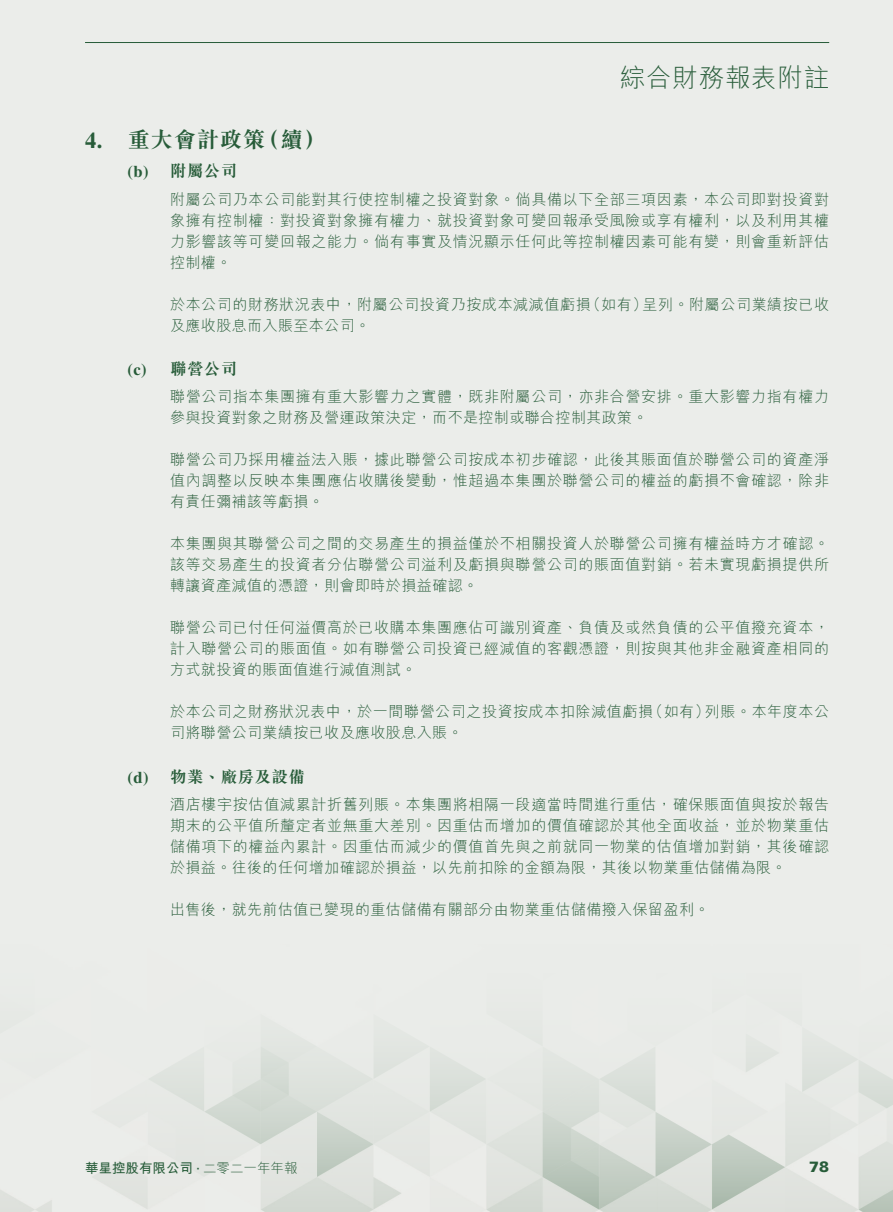
<style>
.page{position:relative;width:893px;height:1212px;background:#ebedea}
.page>*{position:absolute;margin:0;border:0;box-sizing:border-box;transform-origin:0 0}
.t1{font:300 25.5px "M Hei HK";letter-spacing:.03em;color:#275c39}
.t2{font:700 22.5px "M Sung HK";letter-spacing:.025em;color:#275c39}
.t3{font:700 16.5px "M Sung HK";letter-spacing:.025em;color:#275c39}
.t4{font:300 15px/21px "M Hei HK";letter-spacing:.04em;color:#275c39;text-align:justify}
.t5{font:900 15px "Univers LT Std";color:#275c39}
.t6{font:700 13.5px "M Hei HK";color:#275c39}
.s1{font-family:"Times LT Std"}
.s2{font-family:"Univers LT Std";font-size:12px}
.s3{font-weight:300}
</style>
<div class="page">
<img style="left:0;top:1046px;width:893px;height:166px">
<hr style="left:85px;top:42px;width:744px;height:1px;background:#275c39">
<h1 class="t1" style="left:620px;top:64px;width:210px">綜合財務報表附註</h1>
<h2 class="t2" style="left:85px;top:124px;width:243px"><span class="s1">4.</span> 重大會計政策（續）</h2>
<p class="t3" style="left:128px;top:160px;width:111px"><span class="s1">(b)</span> 附屬公司</p>
<p class="t4" style="left:170px;top:188px;width:660px">附屬公司乃本公司能對其行使控制權之投資對象。倘具備以下全部三項因素，本公司即對投資對象擁有控制權：對投資對象擁有權力、就投資對象可變回報承受風險或享有權利，以及利用其權力影響該等可變回報之能力。倘有事實及情況顯示任何此等控制權因素可能有變，則會重新評估控制權。</p>
<p class="t4" style="left:170px;top:293px;width:660px">於本公司的財務狀況表中，附屬公司投資乃按成本減減值虧損（如有）呈列。附屬公司業績按已收及應收股息而入賬至本公司。</p>
<p class="t3" style="left:128px;top:357px;width:111px"><span class="s1">(c)</span> 聯營公司</p>
<p class="t4" style="left:170px;top:386px;width:660px">聯營公司指本集團擁有重大影響力之實體，既非附屬公司，亦非合營安排。重大影響力指有權力參與投資對象之財務及營運政策決定，而不是控制或聯合控制其政策。</p>
<p class="t4" style="left:170px;top:449px;width:660px">聯營公司乃採用權益法入賬，據此聯營公司按成本初步確認，此後其賬面值於聯營公司的資產淨值內調整以反映本集團應佔收購後變動，惟超過本集團於聯營公司的權益的虧損不會確認，除非有責任彌補該等虧損。</p>
<p class="t4" style="left:170px;top:533px;width:660px">本集團與其聯營公司之間的交易產生的損益僅於不相關投資人於聯營公司擁有權益時方才確認。該等交易產生的投資者分佔聯營公司溢利及虧損與聯營公司的賬面值對銷。若未實現虧損提供所轉讓資產減值的憑證，則會即時於損益確認。</p>
<p class="t4" style="left:170px;top:617px;width:660px">聯營公司已付任何溢價高於已收購本集團應佔可識別資產、負債及或然負債的公平值撥充資本，計入聯營公司的賬面值。如有聯營公司投資已經減值的客觀憑證，則按與其他非金融資產相同的方式就投資的賬面值進行減值測試。</p>
<p class="t4" style="left:170px;top:701px;width:660px">於本公司之財務狀況表中，於一間聯營公司之投資按成本扣除減值虧損（如有）列賬。本年度本公司將聯營公司業績按已收及應收股息入賬。</p>
<p class="t3" style="left:128px;top:765px;width:179px"><span class="s1">(d)</span> 物業、廠房及設備</p>
<p class="t4" style="left:170px;top:794px;width:660px">酒店樓宇按估值減累計折舊列賬。本集團將相隔一段適當時間進行重估，確保賬面值與按於報告期末的公平值所釐定者並無重大差別。因重估而增加的價值確認於其他全面收益，並於物業重估儲備項下的權益內累計。因重估而減少的價值首先與之前就同一物業的估值增加對銷，其後確認於損益。往後的任何增加確認於損益，以先前扣除的金額為限，其後以物業重估儲備為限。</p>
<p class="t4" style="left:170px;top:899px;width:541px">出售後，就先前估值已變現的重估儲備有關部分由物業重估儲備撥入保留盈利。</p>
<p class="t6" style="left:85px;top:1158px;width:214px">華星控股有限公司 <span class="s2">·</span> <span class="s3">二零二一年年報</span></p>
<p class="t5" style="left:809px;top:1157px;width:22px">78</p>
</div>
